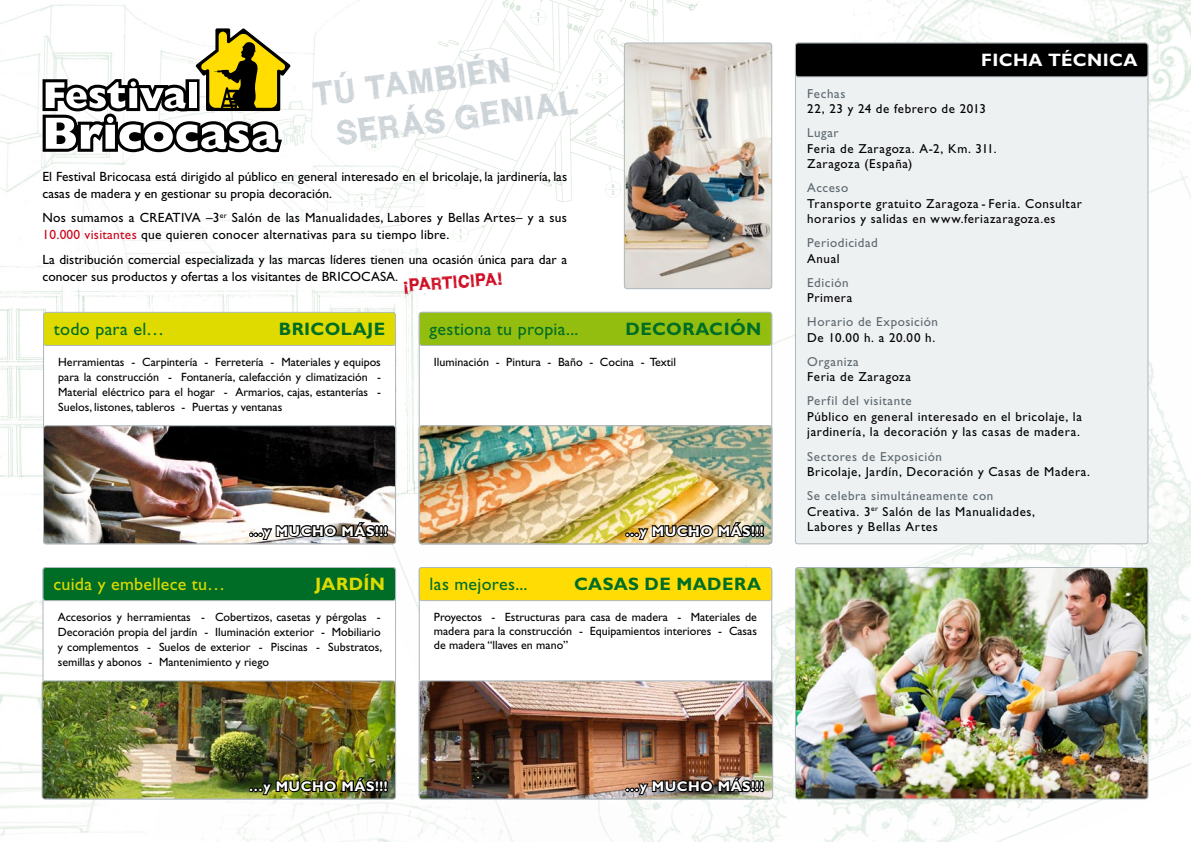
<style>
.page{position:relative;width:1191px;height:842px;background:#fff}
.page>*{position:absolute;margin:0;border:0;box-sizing:border-box;transform-origin:0 0}
.t1{font:32.6px/41.6px "WCROUGHTRAD Bta";color:#cdd4d8}
.t2{font:18px "Gill Sans Std";letter-spacing:.02em;color:#006d26}
.t3{font:700 18px "Gill Sans Std";letter-spacing:.02em;color:#006d26}
.t4{font:18px "Gill Sans Std";letter-spacing:.01em;color:#dfdb00}
.t5{font:700 18px "Gill Sans Std";letter-spacing:.02em;color:#fff}
.t6{font:700 18px "Gill Sans Std";letter-spacing:.02em;color:#dfdb00}
.t7{font:17px "WCROUGHTRAD Bta";color:#cd071e}
.t8{font:700 14px "Gill Sans Std";letter-spacing:.04em;color:#fff}
.t9{font:13.4px/17.1px "Gill Sans Std";color:#000}
.t10{font:13.4px/17.1px "Gill Sans Std";letter-spacing:.02em;color:#000}
.t11{font:13px/15.5px "Gill Sans Std";letter-spacing:.045em;color:#000}
.t12{font:13px "Gill Sans Std";letter-spacing:.045em;color:#5d6970}
.t13{font:12px/15px "Gill Sans Std";color:#000;text-align:justify}
.s1{color:#cd071e}
.s2{color:#5d6970}
</style>
<div class="page">
<img style="left:342px;top:148px;width:849px;height:694px">
<img style="left:805px;top:0;width:386px;height:232px">
<img style="left:197px;top:702px;width:468px;height:140px">
<img style="left:0;top:4px;width:351px;height:192px">
<img style="left:0;top:600px;width:197px;height:236px">
<img style="left:0;top:196px;width:454px;height:339px">
<img style="left:351px;top:0;width:372px;height:265px">
<svg style="left:43px;top:28px;width:247px;height:124px"></svg>
<div style="left:44px;top:329px;width:351px;height:215px;background:#fff;border-radius:3px"></div>
<div style="left:43px;top:567px;width:352px;height:232px;background:#fff;border-radius:3px"></div>
<div style="left:419px;top:312px;width:352px;height:232px;background:#fff;border-radius:3px"></div>
<div style="left:419px;top:567px;width:352px;height:232px;background:#fff;border-radius:3px"></div>
<div style="left:44px;top:312px;width:351px;height:33px;background:#dfdb00;border-radius:3px"></div>
<div style="left:43px;top:312px;width:353px;height:34px;border:1px solid #adb7bc;border-radius:3px"></div>
<div style="left:43px;top:567px;width:352px;height:34px;background:#006d26;border-radius:3px"></div>
<div style="left:43px;top:567px;width:353px;height:34px;border:1px solid #adb7bc;border-radius:3px"></div>
<div style="left:419px;top:312px;width:352px;height:33px;background:#94be0f;border-radius:3px"></div>
<div style="left:419px;top:312px;width:353px;height:34px;border:1px solid #adb7bc;border-radius:3px"></div>
<div style="left:419px;top:567px;width:352px;height:34px;background:#ffdd04;border-radius:3px"></div>
<div style="left:419px;top:567px;width:353px;height:34px;border:1px solid #adb7bc;border-radius:3px"></div>
<img style="left:45px;top:427px;width:349px;height:115px">
<div style="left:43px;top:425px;width:353px;height:119px;border:1px solid #adb7bc;border-radius:3px"></div>
<img style="left:42px;top:682px;width:352px;height:117px">
<div style="left:42px;top:680px;width:354px;height:119px;border:1px solid #adb7bc;border-radius:3px"></div>
<img style="left:419px;top:682px;width:352px;height:117px">
<div style="left:419px;top:680px;width:354px;height:119px;border:1px solid #adb7bc;border-radius:3px"></div>
<img style="left:419px;top:426px;width:352px;height:118px;border-radius:3px">
<div style="left:419px;top:425px;width:353px;height:119px;border:1px solid #adb7bc;border-radius:3px"></div>
<img style="left:624px;top:43px;width:146px;height:246px">
<div style="left:624px;top:43px;width:148px;height:246px;border:1px solid #adb7bc;border-radius:3px"></div>
<svg style="left:249px;top:520px;width:140px;height:21px"></svg>
<img style="left:625px;top:520px;width:140px;height:21px">
<img style="left:249px;top:775px;width:140px;height:21px">
<img style="left:625px;top:775px;width:140px;height:21px">
<div style="left:795px;top:43px;width:353px;height:501px;background:#eef1f2;border-radius:3px"></div>
<div style="left:795px;top:43px;width:353px;height:34px;background:#000;border-radius:3px"></div>
<div style="left:795px;top:43px;width:353px;height:34px;border:1px solid #adb7bc;border-radius:3px"></div>
<img style="left:795px;top:567px;width:353px;height:232px">
<div style="left:795px;top:567px;width:353px;height:232px;border:1px solid #adb7bc;border-radius:3px"></div>
<h1 class="t1" style="left:328px;top:72px;width:245px;text-indent:-17px;rotate:-8deg">TÚ también serás genial</h1>
<p class="t9" style="left:43px;top:168px;width:526px">El Festival Bricocasa está dirigido al público en general interesado en el bricolaje, la jardinería, las casas de madera y en gestionar su propia decoración.</p>
<p class="t10" style="left:43px;top:209px;width:526px">Nos sumamos a CREATIVA –3<sup>er</sup> Salón de las Manualidades, Labores y Bellas Artes– y a sus<br><span class="s1">10.000 visitantes</span> que quieren conocer alternativas para su tiempo libre.</p>
<p class="t9" style="left:43px;top:251px;width:526px">La distribución comercial especializada y las marcas líderes tienen una ocasión única para dar a conocer sus productos y ofertas a los visitantes de BRICOCASA.</p>
<h3 class="t7" style="left:403px;top:275px;width:101px;rotate:-4deg">¡partic ipa!</h3>
<h2 class="t2" style="left:54px;top:319px;width:112px">todo para el…</h2>
<h2 class="t3" style="left:279px;top:318px;width:108px">BRICOLAJE</h2>
<p class="t13" style="left:58px;top:354px;width:324px">Herramientas - Carpintería - Ferretería - Materiales y equipos para la construcción - Fontanería, calefacción y climatización - Material eléctrico para el hogar - Armarios, cajas, estanterías - Suelos, listones, tableros - Puertas y ventanas</p>
<h2 class="t2" style="left:430px;top:319px;width:150px">gestiona tu propia...</h2>
<h2 class="t3" style="left:625px;top:318px;width:137px">DECORACIÓN</h2>
<p class="t13" style="left:434px;top:354px;width:244px">Iluminación - Pintura - Baño - Cocina - Textil</p>
<p class="t8" style="left:249px;top:523px;width:140px">…y MUCHO MÁS!!!</p>
<p class="t8" style="left:625px;top:523px;width:140px">…y MUCHO MÁS!!!</p>
<h2 class="t4" style="left:53px;top:574px;width:173px">cuida y embellece tu…</h2>
<h2 class="t6" style="left:315px;top:573px;width:71px">JARDÍN</h2>
<p class="t13" style="left:58px;top:609px;width:326px">Accesorios y herramientas - Cobertizos, casetas y pérgolas - Decoración propia del jardín - Iluminación exterior - Mobiliario y complementos - Suelos de exterior - Piscinas - Substratos, semillas y abonos - Mantenimiento y riego</p>
<h2 class="t2" style="left:430px;top:574px;width:99px">las mejores...</h2>
<h2 class="t3" style="left:574px;top:573px;width:189px">CASAS DE MADERA</h2>
<p class="t13" style="left:434px;top:609px;width:325px;line-height:14.4px">Proyectos - Estructuras para casa de madera - Materiales de madera para la construcción - Equipamientos interiores - Casas de madera “llaves en mano”</p>
<p class="t8" style="left:249px;top:778px;width:140px">…y MUCHO MÁS!!!</p>
<p class="t8" style="left:625px;top:778px;width:140px">…y MUCHO MÁS!!!</p>
<h2 class="t5" style="left:981px;top:49px;width:158px">FICHA TÉCNICA</h2>
<p class="t12" style="left:807px;top:86px;width:40px">Fechas</p>
<p class="t11" style="left:807px;top:101px;width:180px">22, 23 y 24 de febrero de 2013</p>
<p class="t12" style="left:807px;top:125px;width:33px">Lugar</p>
<p class="t11" style="left:807px;top:141px;width:191px">Feria de Zaragoza. A-2, Km. 311.<br>Zaragoza (España)</p>
<p class="t12" style="left:807px;top:180px;width:42px">Acceso</p>
<p class="t11" style="left:807px;top:196px;width:276px">Transporte gratuito Zaragoza - Feria. Consultar horarios y salidas en www.feriazaragoza.es</p>
<p class="t12" style="left:807px;top:235px;width:72px">Periodicidad</p>
<p class="t11" style="left:807px;top:251px;width:34px">Anual</p>
<p class="t12" style="left:807px;top:275px;width:43px">Edición</p>
<p class="t11" style="left:807px;top:290px;width:47px">Primera</p>
<p class="t12" style="left:807px;top:314px;width:132px">Horario de Exposición</p>
<p class="t11" style="left:807px;top:330px;width:129px">De 10.00 h. a 20.00 h.</p>
<p class="t12" style="left:807px;top:354px;width:53px">Organiza</p>
<p class="t11" style="left:807px;top:369px;width:105px">Feria de Zaragoza</p>
<p class="t12" style="left:807px;top:394px;width:106px">Perfil del visitante</p>
<p class="t11" style="left:807px;top:409px;width:276px">Público en general interesado en el bricolaje, la jardinería, la decoración y las casas de madera.</p>
<p class="t12" style="left:807px;top:449px;width:136px">Sectores de Exposición</p>
<p class="t11" style="left:807px;top:464px;width:284px">Bricolaje, Jardín, Decoración y Casas de Madera.</p>
<p class="t11" style="left:807px;top:488px;width:229px"><span class="s2">Se celebra simultáneamente con<br></span>Creativa. 3<sup>er</sup> Salón de las Manualidades,<br>Labores y Bellas Artes</p>
</div>
